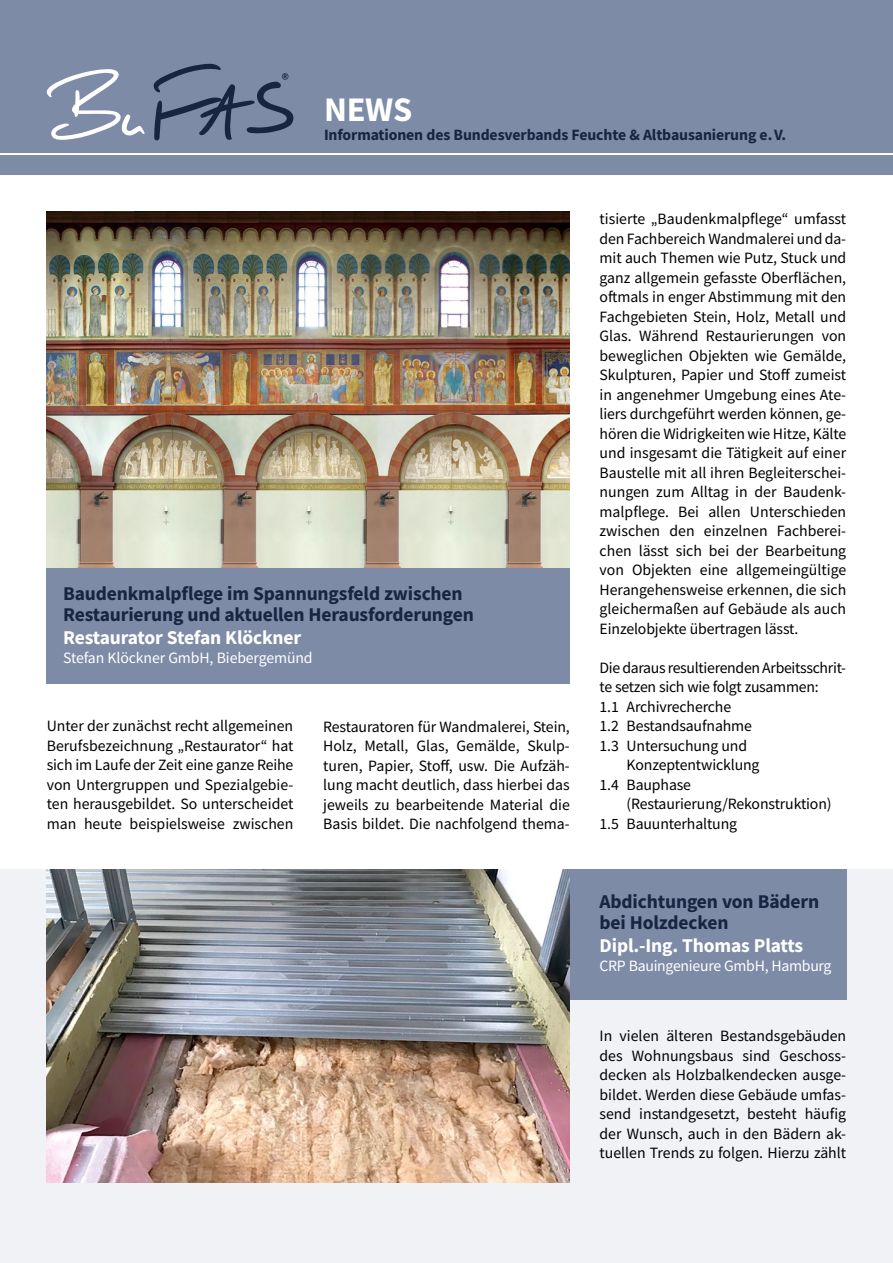
<style>
.page{position:relative;width:893px;height:1263px;background:#fff}
.page>*{position:absolute;margin:0;border:0;box-sizing:border-box;transform-origin:0 0}
.t1{font:700 34.5px "Source Sans Pro";color:#fff}
.t2{font:700 19.5px/21px "Source Sans Pro";letter-spacing:-.01em;color:#192441}
.t3{font:700 19.5px "Source Sans Pro";letter-spacing:-.01em;color:#fff}
.t4{font:15.75px/19.5px "Source Sans Pro";letter-spacing:-.01em;color:#000;text-align:justify}
.t5{font:15.75px "Source Sans Pro";letter-spacing:-.02em;color:#fff}
.t6{font:700 15.75px "Source Sans Pro";letter-spacing:-.01em;color:#192441}
</style>
<div class="page">
<div style="left:0;top:0;width:893px;height:174px;background:#7d8ba7"></div>
<svg style="left:0;top:63px;width:893px;height:92px"></svg>
<svg style="left:46px;top:68px;width:99px;height:72px"></svg>
<svg style="left:153px;top:64px;width:141px;height:76px"></svg>
<div style="left:0;top:870px;width:893px;height:393px;background:#f1f2f6"></div>
<img style="left:47px;top:212px;width:523px;height:356px">
<img style="left:47px;top:870px;width:523px;height:312px">
<div style="left:47px;top:568px;width:523px;height:115px;background:#7d8ba7"></div>
<div style="left:570px;top:870px;width:276px;height:130px;background:#7d8ba7"></div>
<h1 class="t1" style="left:324px;top:86px;width:90px">NEWS</h1>
<p class="t6" style="left:324px;top:124px;width:464px">Informationen des Bundesverbands Feuchte &amp; Altbausanierung e.V.</p>
<p class="t2" style="left:63px;top:583px;width:412px">Baudenkmalpflege im Spannungsfeld zwischen<br>Restaurierung und aktuellen Herausforderungen</p>
<p class="t3" style="left:63px;top:624px;width:240px">Restaurator Stefan Klöckner</p>
<p class="t5" style="left:63px;top:648px;width:251px">Stefan Klöckner GmbH, Biebergemünd</p>
<p class="t4" style="left:47px;top:716px;width:248px">Unter der zunächst recht allgemeinen Berufsbezeichnung „Restaurator“ hat sich im Laufe der Zeit eine ganze Reihe von Untergruppen und Spezialgebie&shy;ten herausgebildet. So unterscheidet man heute beispielsweise zwischen</p>
<p class="t4" style="left:323px;top:716px;width:248px">Restauratoren für Wandmalerei, Stein, Holz, Metall, Glas, Gemälde, Skulp&shy;turen, Papier, Stoff, usw. Die Aufzäh&shy;lung macht deutlich, dass hierbei das jeweils zu bearbeitende Material die Basis bildet. Die nachfolgend thema-</p>
<p class="t4" style="left:600px;top:209px;width:248px">tisierte „Baudenkmalpflege“ umfasst den Fachbereich Wandmalerei und da&shy;mit auch Themen wie Putz, Stuck und ganz allgemein gefasste Oberflächen, oftmals in enger Abstimmung mit den Fachgebieten Stein, Holz, Metall und Glas. Während Restaurierungen von beweglichen Objekten wie Gemälde, Skulpturen, Papier und Stoff zumeist in angenehmer Umgebung eines Ate&shy;liers durchgeführt werden können, ge&shy;hören die Widrigkeiten wie Hitze, Kälte und insgesamt die Tätigkeit auf einer Baustelle mit all ihren Begleiterschei&shy;nungen zum Alltag in der Baudenk&shy;malpflege. Bei allen Unterschieden zwischen den einzelnen Fachberei&shy;chen lässt sich bei der Bearbeitung von Objekten eine allgemeingültige Herangehensweise erkennen, die sich gleichermaßen auf Gebäude als auch Einzelobjekte übertragen lässt.</p>
<p class="t4" style="left:600px;top:658px;width:248px">Die daraus resultierenden Arbeitsschrit-</p>
<p class="t4" style="left:600px;top:677px;width:221px">te setzen sich wie folgt zusammen:</p>
<p class="t4" style="left:600px;top:697px;width:133px">1.1 Archivrecherche</p>
<p class="t4" style="left:600px;top:716px;width:154px">1.2 Bestandsaufnahme</p>
<p class="t4" style="left:600px;top:736px;width:149px">1.3 Untersuchung und</p>
<p class="t4" style="left:627px;top:755px;width:134px">Konzeptentwicklung</p>
<p class="t4" style="left:600px;top:775px;width:93px">1.4 Bauphase</p>
<p class="t4" style="left:627px;top:794px;width:207px">(Restaurierung/Rekonstruktion)</p>
<p class="t4" style="left:600px;top:814px;width:139px">1.5 Bauunterhaltung</p>
<p class="t2" style="left:600px;top:890px;width:221px">Abdichtungen von Bädern bei Holzdecken</p>
<p class="t3" style="left:600px;top:932px;width:205px">Dipl.-Ing. Thomas Platts</p>
<p class="t5" style="left:600px;top:956px;width:233px">CRP Bauingenieure GmbH, Hamburg</p>
<p class="t4" style="left:600px;top:1026px;width:248px">In vielen älteren Bestandsgebäuden des Wohnungsbaus sind Geschoss&shy;decken als Holzbalkendecken ausge&shy;bildet. Werden diese Gebäude umfas&shy;send instandgesetzt, besteht häufig der Wunsch, auch in den Bädern ak&shy;tuellen Trends zu folgen. Hierzu zählt</p>
</div>
